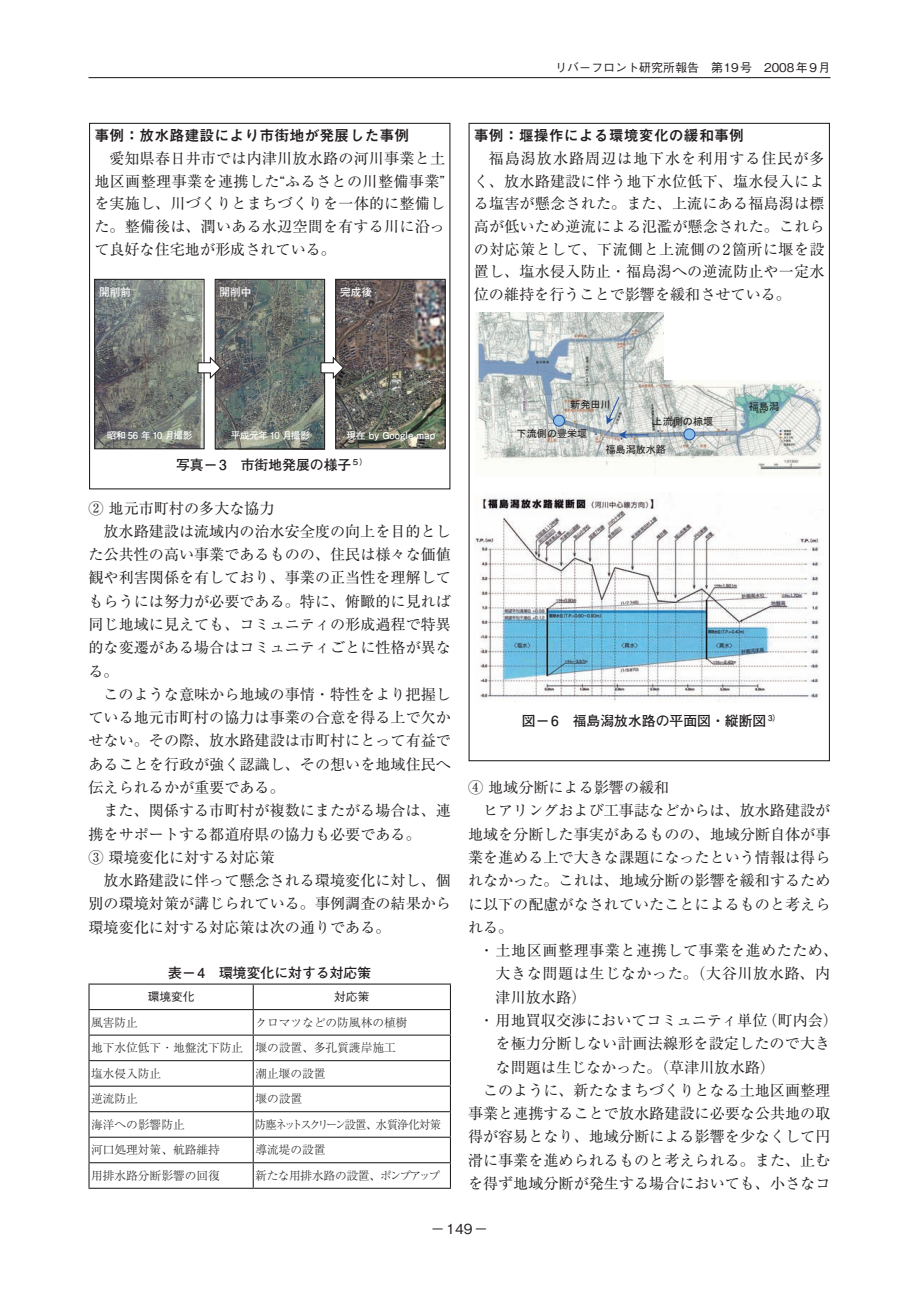
<style>
.page{position:relative;width:919px;height:1289px;background:#fff}
.page>*{position:absolute;margin:0;border:0;box-sizing:border-box;transform-origin:0 0}
.t1{font:15.15px/22.6px "Ryumin Pr 6";color:#231f20;text-align:justify}
.t2{font:15.15px "Ryumin Pr 6";letter-spacing:.035em;color:#231f20}
.t3{font:700 15px "Mi Go MB1 Std De";color:#231f20}
.t4{font:700 13.8px "Futo Go B101 Pr 5";color:#231f20}
.t5{font:500 13.8px "Gothic BBB Pro";color:#231f20}
.t6{font:500 12px "Gothic BBB Pro";color:#231f20}
.t7{font:300 11.7px/25.5px "Ryumin Pr 6";color:#231f20}
.t8{font:300 11.7px "Ryumin Pr 6";letter-spacing:-.12em;color:#231f20}
.t9{font:300 11.7px "Ryumin Pr 6";letter-spacing:-.035em;color:#231f20}
.t10{font:500 11.7px "Gothic BBB Pr 6";color:#231f20}
.t11{font:700 10.65px "Futo Go B101 Pro";color:#fff}
.t12{font:10.05px "MS P Gothic";color:#231f20}
.t13{font:700 9.6px "Futo Go B101 Pro";letter-spacing:-.025em;color:#fff}
.t14{font:700 9.6px "Futo Go B101 Pro";color:#fff}
</style>
<div class="page">
<hr style="left:88px;top:77px;width:742px;height:1px;background:#231f20">
<hr style="left:88px;top:983px;width:165px;height:1px;background:#231f20">
<hr style="left:88px;top:984px;width:2px;height:25px;background:#231f20">
<hr style="left:253px;top:983px;width:198px;height:1px;background:#231f20">
<hr style="left:88px;top:1009px;width:165px;height:1px;background:#231f20">
<hr style="left:88px;top:1010px;width:2px;height:24px;background:#231f20">
<hr style="left:253px;top:1009px;width:198px;height:1px;background:#231f20">
<hr style="left:88px;top:1034px;width:165px;height:1px;background:#231f20">
<hr style="left:88px;top:1035px;width:2px;height:25px;background:#231f20">
<hr style="left:253px;top:1034px;width:198px;height:1px;background:#231f20">
<hr style="left:88px;top:1060px;width:165px;height:1px;background:#231f20">
<hr style="left:88px;top:1061px;width:2px;height:24px;background:#231f20">
<hr style="left:253px;top:1060px;width:198px;height:1px;background:#231f20">
<hr style="left:88px;top:1085px;width:165px;height:1px;background:#231f20">
<hr style="left:88px;top:1086px;width:2px;height:25px;background:#231f20">
<hr style="left:253px;top:1085px;width:198px;height:1px;background:#231f20">
<hr style="left:88px;top:1111px;width:165px;height:1px;background:#231f20">
<hr style="left:88px;top:1112px;width:2px;height:24px;background:#231f20">
<hr style="left:253px;top:1111px;width:198px;height:1px;background:#231f20">
<hr style="left:88px;top:1136px;width:165px;height:1px;background:#231f20">
<hr style="left:88px;top:1137px;width:2px;height:25px;background:#231f20">
<hr style="left:253px;top:1136px;width:198px;height:1px;background:#231f20">
<hr style="left:88px;top:1162px;width:165px;height:1px;background:#231f20">
<hr style="left:88px;top:1163px;width:2px;height:24px;background:#231f20">
<hr style="left:253px;top:1162px;width:198px;height:1px;background:#231f20">
<svg style="left:253px;top:984px;width:1px;height:203px"></svg>
<svg style="left:450px;top:984px;width:1px;height:203px"></svg>
<hr style="left:88px;top:1187px;width:165px;height:1px;background:#231f20">
<hr style="left:253px;top:1187px;width:198px;height:1px;background:#231f20">
<div style="left:89px;top:123px;width:361px;height:366px;border:1px solid #231f20"></div>
<img style="left:96px;top:281px;width:106px;height:166px">
<div style="left:94px;top:279px;width:110px;height:170px;border:1px solid #231f20"></div>
<img style="left:217px;top:281px;width:106px;height:166px">
<div style="left:215px;top:279px;width:110px;height:170px;border:1px solid #231f20"></div>
<img style="left:337px;top:281px;width:106px;height:166px">
<div style="left:335px;top:279px;width:110px;height:170px;border:1px solid #231f20"></div>
<svg style="left:197px;top:355px;width:25px;height:24px"></svg>
<svg style="left:320px;top:355px;width:25px;height:24px"></svg>
<img style="left:475px;top:313px;width:346px;height:162px">
<svg style="left:606px;top:396px;width:13px;height:28px"></svg>
<svg style="left:618px;top:430px;width:30px;height:9px"></svg>
<div style="left:683px;top:429px;width:11px;height:11px;background:#8bbfe7;border-radius:50%"></div>
<div style="left:683px;top:428px;width:12px;height:12px;border:1px solid #2456a6;border-radius:50%"></div>
<div style="left:553px;top:415px;width:11px;height:11px;background:#8bbfe7;border-radius:50%"></div>
<div style="left:553px;top:414px;width:12px;height:12px;border:1px solid #2456a6;border-radius:50%"></div>
<div style="left:664px;top:311px;width:157px;height:68px;background:#fff"></div>
<img style="left:475px;top:497px;width:346px;height:204px">
<p class="t3" style="left:94px;top:124px;width:317px">事例：放水路建設により市街地が発展した事例</p>
<p class="t1" style="left:94px;top:146px;width:352px;text-indent:15px">愛知県春日井市では内津川放水路の河川事業と土地区画整理事業を連携した“ふるさとの川整備事業”を実施し、川づくりとまちづくりを一体的に整備した。整備後は、潤いある水辺空間を有する川に沿って良好な住宅地が形成されている。</p>
<p class="t11" style="left:99px;top:283px;width:33px">開削前</p>
<p class="t11" style="left:219px;top:283px;width:33px">開削中</p>
<p class="t11" style="left:340px;top:283px;width:33px">完成後</p>
<p class="t6" style="left:555px;top:58px;width:277px">リバーフロント研究所報告　第19号　2008年9月</p>
<p class="t3" style="left:474px;top:124px;width:271px">事例：堰操作による環境変化の緩和事例</p>
<p class="t1" style="left:474px;top:146px;width:352px;text-indent:15px">福島潟放水路周辺は地下水を利用する住民が多く、放水路建設に伴う地下水位低下、塩水侵入による塩害が懸念された。また、上流にある福島潟は標高が低いため逆流による氾濫が懸念された。これらの対応策として、下流側と上流側の2箇所に堰を設置し、塩水侵入防止・福島潟への逆流防止や一定水位の維持を行うことで影響を緩和させている。</p>
<p class="t13" style="left:107px;top:427px;width:87px">昭和 56 年 10 月撮影</p>
<p class="t13" style="left:231px;top:427px;width:80px">平成元年 10 月撮影</p>
<p class="t14" style="left:346px;top:427px;width:90px">現在 by Google map</p>
<p class="t4" style="left:176px;top:454px;width:193px">写真－3　市街地発展の様子<sup>５）</sup></p>
<p class="t1" style="left:88px;top:496px;width:188px">② 地元市町村の多大な協力</p>
<p class="t1" style="left:103px;top:519px;width:349px">放水路建設は流域内の治水安全度の向上を目的とし</p>
<p class="t1" style="left:88px;top:542px;width:364px">た公共性の高い事業であるものの、住民は様々な価値</p>
<p class="t1" style="left:88px;top:565px;width:364px">観や利害関係を有しており、事業の正当性を理解して</p>
<p class="t1" style="left:88px;top:589px;width:364px">もらうには努力が必要である。特に、俯瞰的に見れば</p>
<p class="t1" style="left:88px;top:612px;width:364px">同じ地域に見えても、コミュニティの形成過程で特異</p>
<p class="t1" style="left:88px;top:635px;width:364px">的な変遷がある場合はコミュニティごとに性格が異な</p>
<p class="t1" style="left:88px;top:658px;width:32px">る。</p>
<p class="t1" style="left:103px;top:682px;width:349px">このような意味から地域の事情・特性をより把握し</p>
<p class="t1" style="left:88px;top:705px;width:364px">ている地元市町村の協力は事業の合意を得る上で欠か</p>
<p class="t1" style="left:88px;top:728px;width:364px">せない。その際、放水路建設は市町村にとって有益で</p>
<p class="t1" style="left:88px;top:752px;width:364px">あることを行政が強く認識し、その想いを地域住民へ</p>
<p class="t1" style="left:88px;top:775px;width:198px">伝えられるかが重要である。</p>
<p class="t1" style="left:103px;top:798px;width:349px">また、関係する市町村が複数にまたがる場合は、連</p>
<p class="t1" style="left:88px;top:821px;width:334px">携をサポートする都道府県の協力も必要である。</p>
<p class="t1" style="left:88px;top:845px;width:188px">③ 環境変化に対する対応策</p>
<p class="t1" style="left:103px;top:868px;width:349px">放水路建設に伴って懸念される環境変化に対し、個</p>
<p class="t1" style="left:88px;top:891px;width:364px">別の環境対策が講じられている。事例調査の結果から</p>
<p class="t1" style="left:88px;top:914px;width:303px">環境変化に対する対応策は次の通りである。</p>
<p class="t4" style="left:168px;top:961px;width:204px">表－4　環境変化に対する対応策</p>
<p class="t10" style="left:148px;top:987px;width:48px">環境変化</p>
<p class="t10" style="left:334px;top:987px;width:37px">対応策</p>
<p class="t7" style="left:91px;top:1008px;width:48px">風害防止</p>
<p class="t7" style="left:91px;top:1008px;width:318px;text-indent:164px">クロマツなどの防風林の植樹地下水位低下・地盤沈下防止 堰の設置、多孔質護岸施工塩水侵入防止</p>
<p class="t7" style="left:255px;top:1060px;width:72px">潮止堰の設置</p>
<p class="t7" style="left:91px;top:1085px;width:48px">逆流防止</p>
<p class="t7" style="left:255px;top:1085px;width:48px">堰の設置</p>
<p class="t7" style="left:91px;top:1111px;width:95px">海洋への影響防止</p>
<p class="t8" style="left:255px;top:1115px;width:188px">防塵ネットスクリーン設置、水質浄化対策</p>
<p class="t7" style="left:91px;top:1136px;width:130px">河口処理対策、航路維持</p>
<p class="t7" style="left:255px;top:1136px;width:72px">導流堤の設置</p>
<p class="t7" style="left:91px;top:1162px;width:130px">用排水路分断影響の回復</p>
<p class="t9" style="left:255px;top:1166px;width:186px">新たな用排水路の設置、ポンプアップ</p>
<p class="t12" style="left:570px;top:399px;width:42px">新発田川</p>
<p class="t12" style="left:516px;top:428px;width:72px">下流側の豊栄堰</p>
<p class="t12" style="left:652px;top:416px;width:62px">上流側の椋堰</p>
<p class="t12" style="left:605px;top:444px;width:62px">福島潟放水路</p>
<p class="t12" style="left:748px;top:401px;width:32px">福島潟</p>
<p class="t4" style="left:522px;top:709px;width:260px">図－6　福島潟放水路の平面図・縦断図 <sup>3）</sup></p>
<p class="t1" style="left:468px;top:775px;width:203px">④ 地域分断による影響の緩和</p>
<p class="t1" style="left:483px;top:798px;width:349px">ヒアリングおよび工事誌などからは、放水路建設が</p>
<p class="t1" style="left:468px;top:821px;width:364px">地域を分断した事実があるものの、地域分断自体が事</p>
<p class="t1" style="left:468px;top:845px;width:364px">業を進める上で大きな課題になったという情報は得ら</p>
<p class="t1" style="left:468px;top:868px;width:364px">れなかった。これは、地域分断の影響を緩和するため</p>
<p class="t1" style="left:468px;top:891px;width:364px">に以下の配慮がなされていたことによるものと考えら</p>
<p class="t1" style="left:468px;top:915px;width:47px">れる。</p>
<p class="t2" style="left:479px;top:938px;width:360px">・ 土地区画整理事業と連携して事業を進めたため、</p>
<p class="t2" style="left:495px;top:961px;width:336px">大きな問題は生じなかった。（大谷川放水路、内</p>
<p class="t1" style="left:495px;top:984px;width:92px">津川放水路）</p>
<p class="t1" style="left:479px;top:1008px;width:360px">・ 用地買収交渉においてコミュニティ単位（町内会）</p>
<p class="t1" style="left:495px;top:1031px;width:336px">を極力分断しない計画法線形を設定したので大き</p>
<p class="t1" style="left:495px;top:1054px;width:281px">な問題は生じなかった。（草津川放水路）</p>
<p class="t1" style="left:483px;top:1077px;width:349px">このように、新たなまちづくりとなる土地区画整理</p>
<p class="t1" style="left:468px;top:1101px;width:364px">事業と連携することで放水路建設に必要な公共地の取</p>
<p class="t1" style="left:468px;top:1124px;width:364px">得が容易となり、地域分断による影響を少なくして円</p>
<p class="t1" style="left:468px;top:1147px;width:364px">滑に事業を進められるものと考えられる。また、止む</p>
<p class="t1" style="left:468px;top:1171px;width:364px">を得ず地域分断が発生する場合においても、小さなコ</p>
<p class="t5" style="left:431px;top:1217px;width:59px">－149－</p>
</div>
